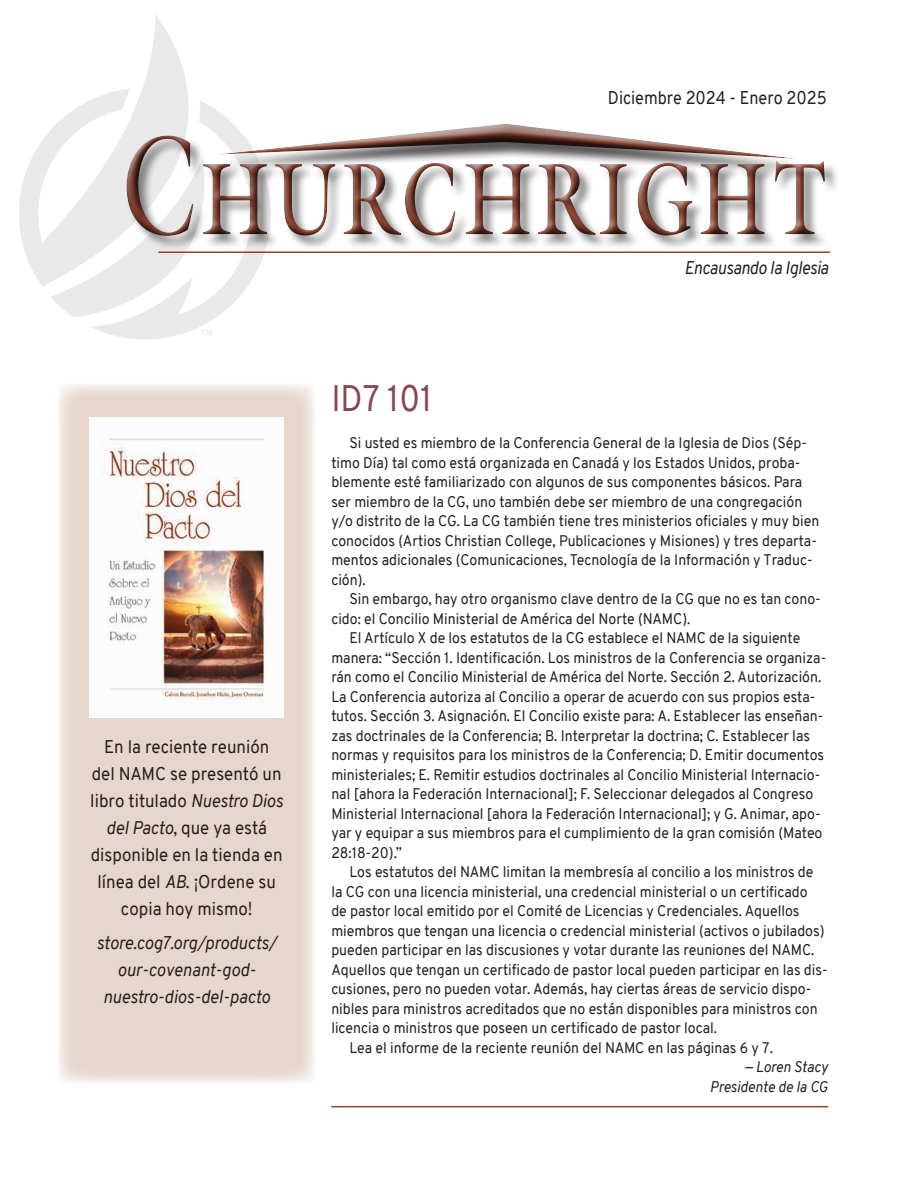
<style>
.page{position:relative;width:918px;height:1188px;background:#fff}
.page>*{position:absolute;margin:0;border:0;box-sizing:border-box;transform-origin:0 0}
.t1{font:140.4px "Galliard Pro";letter-spacing:.04em;color:#8a4533;scale:.72 1}
.Title-CR{font:36px "Overpass";color:#89474d;scale:.9 1}
.News-CR{font:18px/27px "Overpass";color:#231f20;text-align:center;scale:.94 1}
.News-CR-2{font:italic 18px/27px "Overpass";letter-spacing:-.01em;color:#231f20;text-align:center;scale:.94 1}
.News-CR-3{font:18px "Overpass";color:#231f20;scale:.9 1}
.News-CR-4{font:italic 18px "Overpass";letter-spacing:-.01em;color:#231f20;scale:.9 1}
.News-CR-5{font:15px/19.5px "Overpass";color:#231f20;scale:.94 1}
.News-CR-6{font:italic 15px "Overpass";color:#231f20;scale:.94 1}
.s1{font-size:142.65px}
.s2{font-style:italic}
</style>
<div class="page">
<div style="left:125px;top:135px;width:710px;height:111px;background:#231f20;opacity:.75"></div>
<div style="left:219px;top:126px;width:594px;height:50px;background:#231f20;opacity:.75"></div>
<div style="left:214px;top:123px;width:586px;height:35px;background:#fff;opacity:.75"></div>
<div style="left:214px;top:133px;width:586px;height:28px;background:#231f20;opacity:.75"></div>
<img style="left:19px;top:15px;width:280px;height:324px">
<hr style="left:158px;top:251px;width:672px;height:2px;background:#8a4533">
<hr style="left:331px;top:1106px;width:497px;height:1px;background:#8a4533">
<div style="left:58px;top:384px;width:257px;height:699px;background:#e7d6ce"></div>
<img style="left:90px;top:418px;width:194px;height:300px">
<p class="News-CR-3" style="left:608px;top:84px;width:245px">Diciembre 2024 - Enero 2025</p>
<h1 class="t1" style="left:121px;top:94px;width:981px"><span class="s1">C</span>hurchright</h1>
<p class="News-CR" style="left:90px;top:733px;width:207px">En la reciente reunión del NAMC se presentó un libro titulado <span class="s2">Nuestro Dios del Pacto</span>, que ya está disponible en la tienda en línea del <span class="s2">AB</span>. ¡Ordene su copia hoy mismo!</p>
<p class="News-CR-2" style="left:96px;top:929px;width:194px">store.cog7.org/products/ our-covenant-god&shy;nuestro-dios-del-pacto</p>
<p class="News-CR-4" style="left:685px;top:254px;width:162px">Encausando la Iglesia</p>
<p class="Title-CR" style="left:331px;top:372px;width:113px">ID7 101</p>
<p class="News-CR-5" style="left:331px;top:433px;width:521px;text-indent:18px">Si usted es miembro de la Conferencia General de la Iglesia de Dios (Sép&shy;timo Día) tal como está organizada en Canadá y los Estados Unidos, proba&shy;blemente esté familiarizado con algunos de sus componentes básicos. Para ser miembro de la CG, uno también debe ser miembro de una congregación y/o distrito de la CG. La CG también tiene tres ministerios oficiales y muy bien conocidos (Artios Christian College, Publicaciones y Misiones) y tres departa&shy;mentos adicionales (Comunicaciones, Tecnología de la Información y Traduc&shy;ción).</p>
<p class="News-CR-5" style="left:331px;top:589px;width:522px;text-indent:18px">Sin embargo, hay otro organismo clave dentro de la CG que no es tan cono&shy;cido: el Concilio Ministerial de América del Norte (NAMC).</p>
<p class="News-CR-5" style="left:331px;top:628px;width:528px;text-indent:18px">El Artículo X de los estatutos de la CG establece el NAMC de la siguiente manera: “Sección 1. Identificación. Los ministros de la Conferencia se organiza&shy;rán como el Concilio Ministerial de América del Norte. Sección 2. Autorización.<br>La Conferencia autoriza al Concilio a operar de acuerdo con sus propios esta&shy;tutos. Sección 3. Asignación. El Concilio existe para: A. Establecer las enseñan&shy;zas doctrinales de la Conferencia; B. Interpretar la doctrina; C. Establecer las normas y requisitos para los ministros de la Conferencia; D. Emitir documentos ministeriales; E. Remitir estudios doctrinales al Concilio Ministerial Internacio&shy;nal [ahora la Federación Internacional]; F. Seleccionar delegados al Congreso Ministerial Internacional [ahora la Federación Internacional]; y G. Animar, apo&shy;yar y equipar a sus miembros para el cumplimiento de la gran comisión (Mateo 28:18-20).”</p>
<p class="News-CR-5" style="left:331px;top:862px;width:530px;text-indent:18px">Los estatutos del NAMC limitan la membresía al concilio a los ministros de la CG con una licencia ministerial, una credencial ministerial o un certificado<br>de pastor local emitido por el Comité de Licencias y Credenciales. Aquellos miembros que tengan una licencia o credencial ministerial (activos o jubilados) pueden participar en las discusiones y votar durante las reuniones del NAMC.<br>Aquellos que tengan un certificado de pastor local pueden participar en las dis&shy;cusiones, pero no pueden votar. Además, hay ciertas áreas de servicio dispo&shy;nibles para ministros acreditados que no están disponibles para ministros con licencia o ministros que poseen un certificado de pastor local.</p>
<p class="News-CR-5" style="left:349px;top:1038px;width:452px">Lea el informe de la reciente reunión del NAMC en las páginas 6 y 7.</p>
<p class="News-CR-6" style="left:745px;top:1056px;width:90px">— Loren Stacy</p>
<p class="News-CR-6" style="left:710px;top:1076px;width:127px">Presidente de la CG</p>
</div>
